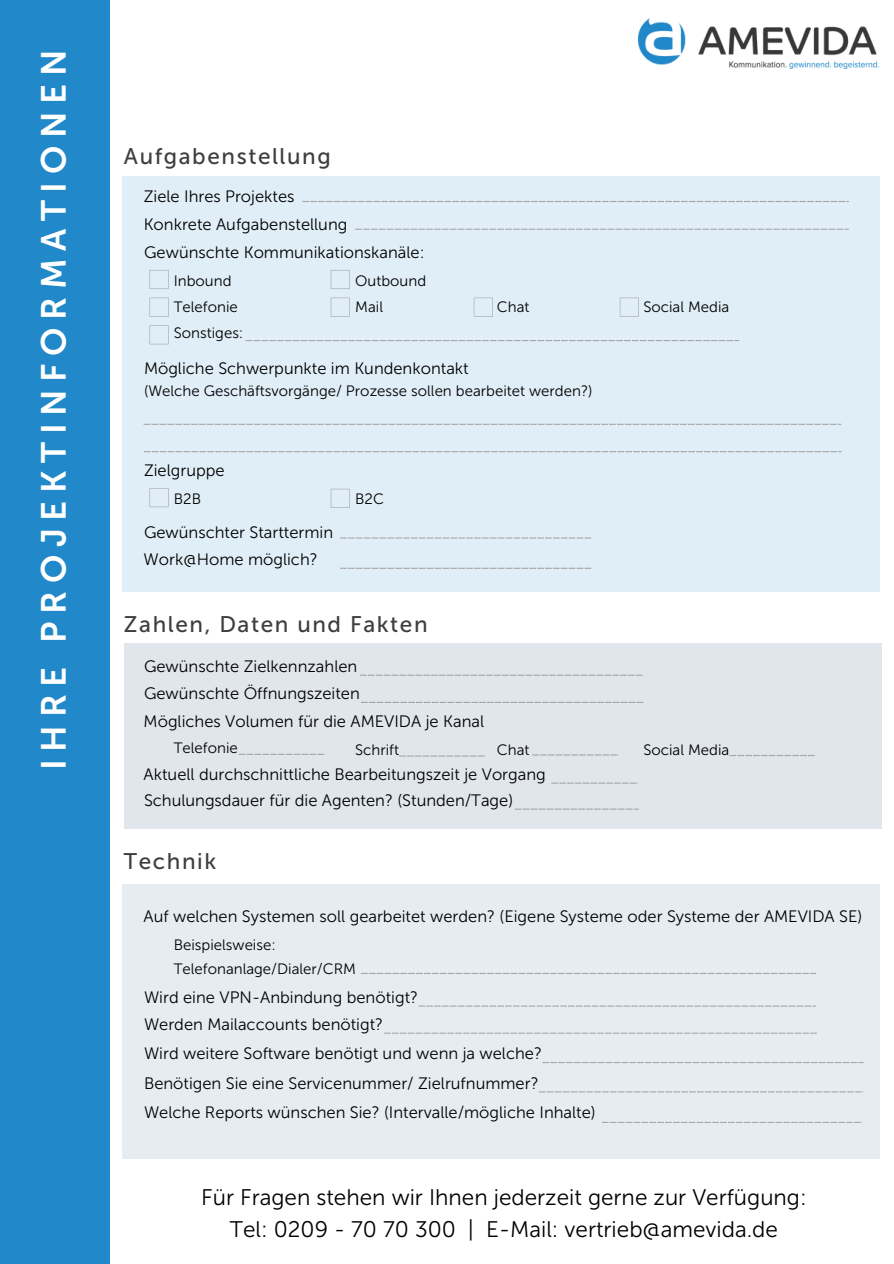
<style>
.page{position:relative;width:894px;height:1264px;background:#fff}
.page>*{position:absolute;margin:0;border:0;box-sizing:border-box;transform-origin:0 0}
.t1{font:34.8px "Museo Sans 700";letter-spacing:.22em;color:#fff}
.t2{font:22.5px/31.5px "Museo Sans 300";color:#000;text-align:center}
.t3{font:22.5px "Museo Sans 500";letter-spacing:.07em;color:#3e3e40}
.t4{font:16.5px/27.2px "Museo Sans 300";color:#000}
.t5{font:15px/24px "Museo Sans 300";color:#000}
</style>
<div class="page">
<div style="left:0;top:0;width:110px;height:1263px;background:#2188c9"></div>
<img style="left:638px;top:19px;width:240px;height:49px">
<div style="left:122px;top:176px;width:757px;height:415px;background:#e0eef7"></div>
<svg style="left:302px;top:201px;width:546px;height:1px"></svg>
<svg style="left:355px;top:229px;width:493px;height:1px"></svg>
<svg style="left:144px;top:424px;width:696px;height:1px"></svg>
<svg style="left:245px;top:340px;width:494px;height:1px"></svg>
<svg style="left:149px;top:270px;width:20px;height:19px"></svg>
<svg style="left:330px;top:270px;width:20px;height:19px"></svg>
<svg style="left:149px;top:297px;width:20px;height:20px"></svg>
<svg style="left:330px;top:297px;width:20px;height:20px"></svg>
<svg style="left:473px;top:297px;width:19px;height:20px"></svg>
<svg style="left:619px;top:297px;width:19px;height:20px"></svg>
<svg style="left:149px;top:325px;width:20px;height:19px"></svg>
<svg style="left:149px;top:488px;width:20px;height:19px"></svg>
<svg style="left:330px;top:489px;width:20px;height:19px"></svg>
<svg style="left:144px;top:451px;width:697px;height:1px"></svg>
<svg style="left:340px;top:537px;width:251px;height:1px"></svg>
<svg style="left:340px;top:567px;width:253px;height:2px"></svg>
<div style="left:124px;top:643px;width:756px;height:186px;background:#e0e6ec"></div>
<svg style="left:239px;top:753px;width:87px;height:2px"></svg>
<svg style="left:399px;top:755px;width:87px;height:1px"></svg>
<svg style="left:532px;top:754px;width:87px;height:1px"></svg>
<svg style="left:729px;top:755px;width:86px;height:1px"></svg>
<svg style="left:551px;top:782px;width:86px;height:1px"></svg>
<svg style="left:515px;top:808px;width:123px;height:1px"></svg>
<div style="left:122px;top:884px;width:757px;height:274px;background:#e5edf2"></div>
<svg style="left:360px;top:674px;width:282px;height:2px"></svg>
<svg style="left:361px;top:702px;width:282px;height:1px"></svg>
<svg style="left:361px;top:973px;width:455px;height:1px"></svg>
<svg style="left:418px;top:1005px;width:397px;height:1px"></svg>
<svg style="left:384px;top:1032px;width:432px;height:1px"></svg>
<svg style="left:542px;top:1062px;width:321px;height:1px"></svg>
<svg style="left:539px;top:1091px;width:323px;height:1px"></svg>
<svg style="left:602px;top:1121px;width:258px;height:1px"></svg>
<h1 class="t1" style="left:33px;top:770px;width:721px;rotate:-90deg">IHRE PROJEKTINFORMATIONEN</h1>
<h2 class="t3" style="left:124px;top:143px;width:208px">Aufgabenstellung</h2>
<p class="t4" style="left:144px;top:183px;width:282px;line-height:27.9px">Ziele Ihres Projektes<br>Konkrete Aufgabenstellung<br>Gewünschte Kommunikationskanäle:</p>
<p class="t5" style="left:174px;top:268px;width:59px">Inbound</p>
<p class="t5" style="left:355px;top:268px;width:72px">Outbound</p>
<p class="t5" style="left:174px;top:295px;width:65px">Telefonie</p>
<p class="t5" style="left:355px;top:295px;width:29px">Mail</p>
<p class="t5" style="left:497px;top:295px;width:34px">Chat</p>
<p class="t5" style="left:643px;top:295px;width:87px">Social Media</p>
<p class="t5" style="left:174px;top:321px;width:71px">Sonstiges:</p>
<p class="t4" style="left:144px;top:355px;width:326px">Mögliche Schwerpunkte im Kundenkontakt</p>
<p class="t5" style="left:144px;top:379px;width:450px">(Welche Geschäftsvorgänge/ Prozesse sollen bearbeitet werden?)</p>
<p class="t4" style="left:144px;top:457px;width:82px">Zielgruppe</p>
<p class="t5" style="left:174px;top:486px;width:29px">B2B</p>
<p class="t5" style="left:355px;top:486px;width:30px">B2C</p>
<p class="t4" style="left:144px;top:518px;width:191px">Gewünschter Starttermin<br>Work@Home möglich?</p>
<h2 class="t3" style="left:124px;top:610px;width:305px">Zahlen, Daten und Fakten</h2>
<p class="t4" style="left:144px;top:652px;width:217px">Gewünschte Zielkennzahlen<br>Gewünschte Öffnungszeiten</p>
<p class="t4" style="left:144px;top:708px;width:342px">Mögliches Volumen für die AMEVIDA je Kanal</p>
<p class="t5" style="left:174px;top:736px;width:65px">Telefonie</p>
<p class="t5" style="left:355px;top:737px;width:45px">Schrift</p>
<p class="t5" style="left:497px;top:738px;width:34px">Chat</p>
<p class="t5" style="left:643px;top:738px;width:87px">Social Media</p>
<p class="t4" style="left:144px;top:786px;width:370px">Schulungsdauer für die Agenten? (Stunden/Tage)</p>
<p class="t4" style="left:144px;top:760px;width:403px">Aktuell durchschnittliche Bearbeitungszeit je Vorgang</p>
<h2 class="t3" style="left:124px;top:848px;width:94px">Technik</h2>
<p class="t4" style="left:144px;top:902px;width:720px">Auf welchen Systemen soll gearbeitet werden? (Eigene Systeme oder Systeme der AMEVIDA SE)</p>
<p class="t5" style="left:174px;top:933px;width:184px">Beispielsweise:<br>Telefonanlage/Dialer/CRM</p>
<p class="t4" style="left:144px;top:983px;width:275px">Wird eine VPN-Anbindung benötigt?<br>Werden Mailaccounts benötigt?</p>
<p class="t4" style="left:144px;top:1038px;width:453px;line-height:29.4px">Wird weitere Software benötigt und wenn ja welche?<br>Benötigen Sie eine Servicenummer/ Zielrufnummer?<br>Welche Reports wünschen Sie? (Intervalle/mögliche Inhalte)</p>
<h2 class="t2" style="left:201px;top:1181px;width:607px">Für Fragen stehen wir Ihnen jederzeit gerne zur Verfügung:<br>Tel: 0209 - 70 70 300 | E-Mail: vertrieb@amevida.de</h2>
</div>
